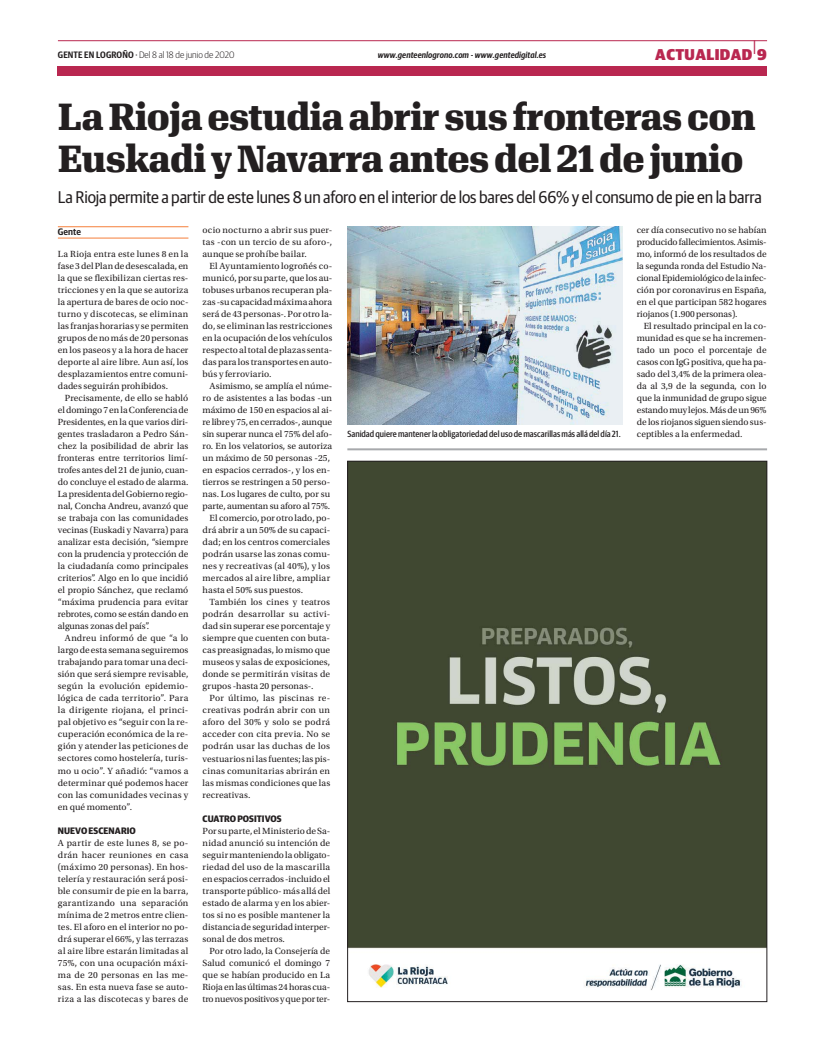
<style>
.page{position:relative;width:823px;height:1049px;background:#fff}
.page>*{position:absolute;margin:0;border:0;box-sizing:border-box;transform-origin:0 0}
.t1{font:800 36.9px/42px "Algebra";letter-spacing:-.015em;color:#231f20}
.t2{font:17px "Guardian Sans Narrow";letter-spacing:-.01em;color:#231f20}
.t3{font:900 15.7px "Guardian Sans Narrow";letter-spacing:.025em;color:#b92750}
.t4{font:9.4px/12px "Utopia Std";letter-spacing:.005em;color:#231f20;text-align:justify}
.t5{font:9.4px "Utopia Std";letter-spacing:.025em;color:#231f20}
.t6{font:700 9.4px "Guardian Sans Narrow";letter-spacing:.005em;color:#231f20}
.t7{font:9.4px "Utopia Std";letter-spacing:.03em;color:#231f20}
.t8{font:600 9.4px "Guardian Sans Narrow";letter-spacing:.005em;color:#231f20}
.t9{font:300 9.3px "Guardian Sans Narrow";color:#231f20}
.t10{font:500 9px "Guardian Sans Cond";letter-spacing:.005em;color:#231f20}
.t11{font:italic 600 8.8px "Guardian Sans Cond";letter-spacing:.01em;color:#231f20}
.s1{font-family:"Guardian Sans Cond";font-weight:600}
.s2{font-family:"Guardian Sans Cond";font-weight:500}
</style>
<div class="page">
<hr style="left:58px;top:226px;width:130px;height:1px;background:#f57f3b">
<hr style="left:58px;top:238px;width:130px;height:1px;background:#f57f3b">
<hr style="left:347px;top:448px;width:419px;height:2px;background:#a7a9ac">
<div style="left:58px;top:66px;width:708px;height:10px;background:#b92750"></div>
<hr style="left:58px;top:40px;width:708px;height:1px;background:#b92750">
<img style="left:347px;top:227px;width:275px;height:198px">
<img style="left:349px;top:463px;width:415px;height:527px">
<p class="t9" style="left:58px;top:49px;width:178px"><span class="s1">GENTE EN LOGROÑO</span> <span class="s2">·</span> Del 8 al 18 de junio de 2020</p>
<p class="t11" style="left:377px;top:51px;width:170px">www.genteenlogrono.com - www.gentedigital.es</p>
<h3 class="t3" style="left:655px;top:46px;width:113px">ACTUALIDAD<sup>|</sup>9</h3>
<h1 class="t1" style="left:58px;top:98px;width:698px">La Rioja estudia abrir sus fronteras con<br>Euskadi y Navarra antes del 21 de junio</h1>
<h2 class="t2" style="left:58px;top:190px;width:705px">La Rioja permite a partir de este lunes 8 un aforo en el interior de los bares del 66% y el consumo de pie en la barra</h2>
<p class="t8" style="left:58px;top:229px;width:25px">Gente</p>
<p class="t4" style="left:58px;top:248px;width:132px">La Rioja entra este lunes 8 en la fase 3 del Plan de desescalada, en la que se flexibilizan ciertas res&shy;tricciones y en la que se autoriza la apertura de bares de ocio noc&shy;turno y discotecas, se eliminan las franjas horarias y se permiten grupos de no más de 20 personas en los paseos y a la hora de hacer deporte al aire libre. Aun así, los desplazamientos entre comuni&shy;dades seguirán prohibidos.</p>
<p class="t4" style="left:58px;top:393px;width:132px;text-indent:7px">Precisamente, de ello se habló el domingo 7 en la Conferencia de Presidentes, en la que varios diri&shy;gentes trasladaron a Pedro Sán&shy;chez la posibilidad de abrir las fronteras entre territorios limí&shy;trofes antes del 21 de junio, cuan&shy;do concluye el estado de alarma.<br>La presidenta del Gobierno regio&shy;nal, Concha Andreu, avanzó que se trabaja con las comunidades vecinas (Euskadi y Navarra) para analizar esta decisión, “siempre con la prudencia y protección de la ciudadanía como principales criterios”. Algo en lo que incidió el propio Sánchez, que reclamó “máxima prudencia para evitar rebrotes, como se están dando en algunas zonas del país”.</p>
<p class="t4" style="left:58px;top:633px;width:132px;text-indent:7px">Andreu informó de que “a lo largo de esta semana seguiremos trabajando para tomar una deci&shy;sión que será siempre revisable, según la evolución epidemio&shy;lógica de cada territorio”. Para la dirigente riojana, el princi&shy;pal objetivo es “seguir con la re&shy;cuperación económica de la re&shy;gión y atender las peticiones de sectores como hostelería, turis&shy;mo u ocio”. Y añadió: “vamos a determinar qué podemos hacer con las comunidades vecinas y en qué momento”.</p>
<p class="t6" style="left:58px;top:827px;width:79px">NUEVO ESCENARIO</p>
<p class="t4" style="left:58px;top:837px;width:132px">A partir de este lunes 8, se po&shy;drán hacer reuniones en casa (máximo 20 personas). En hos&shy;telería y restauración será posi&shy;ble consumir de pie en la barra, garantizando una separación mínima de 2 metros entre clien&shy;tes. El aforo en el interior no po&shy;drá superar el 66%, y las terrazas al aire libre estarán limitadas al 75%, con una ocupación máxi&shy;ma de 20 personas en las me&shy;sas. En esta nueva fase se auto&shy;riza a las discotecas y bares de</p>
<p class="t4" style="left:202px;top:224px;width:131px">ocio nocturno a abrir sus puer&shy;tas -con un tercio de su aforo-, aunque se prohíbe bailar.</p>
<p class="t4" style="left:202px;top:260px;width:131px;text-indent:7px">El Ayuntamiento logroñés co&shy;municó, por su parte, que los au&shy;tobuses urbanos recuperan pla&shy;zas -su capacidad máxima ahora será de 43 personas-. Por otro la&shy;do, se eliminan las restricciones en la ocupación de los vehículos respecto al total de plazas senta&shy;das para los transportes en auto&shy;bús y ferroviario.</p>
<p class="t4" style="left:209px;top:381px;width:124px">Asimismo, se amplía el núme-</p>
<p class="t4" style="left:202px;top:393px;width:131px">ro de asistentes a las bodas -un</p>
<p class="t4" style="left:202px;top:405px;width:131px">máximo de 150 en espacios al ai-</p>
<p class="t4" style="left:202px;top:417px;width:131px">re libre y 75, en cerrados-, aunque</p>
<p class="t4" style="left:202px;top:429px;width:131px">sin superar nunca el 75% del afo-</p>
<p class="t4" style="left:202px;top:441px;width:131px">ro. En los velatorios, se autoriza</p>
<p class="t4" style="left:202px;top:453px;width:129px">un máximo de 50 personas -25,</p>
<p class="t4" style="left:202px;top:465px;width:129px">en espacios cerrados-, y los en-</p>
<p class="t4" style="left:202px;top:477px;width:129px">tierros se restringen a 50 perso-</p>
<p class="t4" style="left:202px;top:489px;width:129px">nas. Los lugares de culto, por su</p>
<p class="t4" style="left:202px;top:501px;width:129px">parte, aumentan su aforo al 75%.</p>
<p class="t4" style="left:209px;top:513px;width:122px">El comercio, por otro lado, po-</p>
<p class="t4" style="left:202px;top:525px;width:129px">drá abrir a un 50% de su capaci-</p>
<p class="t4" style="left:202px;top:537px;width:129px">dad; en los centros comerciales</p>
<p class="t4" style="left:202px;top:549px;width:129px">podrán usarse las zonas comu-</p>
<p class="t5" style="left:202px;top:562px;width:129px">nes y recreativas (al 40%), y los</p>
<p class="t4" style="left:202px;top:573px;width:129px">mercados al aire libre, ampliar</p>
<p class="t4" style="left:202px;top:585px;width:102px">hasta el 50% sus puestos.</p>
<p class="t4" style="left:209px;top:597px;width:122px">También los cines y teatros</p>
<p class="t4" style="left:202px;top:609px;width:129px">podrán desarrollar su activi-</p>
<p class="t4" style="left:202px;top:621px;width:129px">dad sin superar ese porcentaje y</p>
<p class="t4" style="left:202px;top:633px;width:129px">siempre que cuenten con buta-</p>
<p class="t4" style="left:202px;top:645px;width:129px">cas preasignadas, lo mismo que</p>
<p class="t4" style="left:202px;top:657px;width:129px">museos y salas de exposiciones,</p>
<p class="t4" style="left:202px;top:669px;width:129px">donde se permitirán visitas de</p>
<p class="t4" style="left:202px;top:681px;width:112px">grupos -hasta 20 personas-.</p>
<p class="t5" style="left:209px;top:695px;width:122px">Por último, las piscinas re-</p>
<p class="t5" style="left:202px;top:707px;width:129px">creativas podrán abrir con un</p>
<p class="t4" style="left:202px;top:717px;width:129px">aforo del 30% y solo se podrá</p>
<p class="t5" style="left:202px;top:731px;width:129px">acceder con cita previa. No se</p>
<p class="t5" style="left:202px;top:743px;width:129px">podrán usar las duchas de los</p>
<p class="t4" style="left:202px;top:753px;width:129px">vestuarios ni las fuentes; las pis-</p>
<p class="t7" style="left:202px;top:767px;width:129px">cinas comunitarias abrirán en</p>
<p class="t4" style="left:202px;top:777px;width:129px">las mismas condiciones que las</p>
<p class="t4" style="left:202px;top:789px;width:49px">recreativas.</p>
<p class="t6" style="left:202px;top:815px;width:80px">CUATRO POSITIVOS</p>
<p class="t4" style="left:202px;top:825px;width:129px">Por su parte, el Ministerio de Sa&shy;nidad anunció su intención de seguir manteniendo la obligato&shy;riedad del uso de la mascarilla en espacios cerrados -incluido el transporte público- más allá del estado de alarma y en los abier&shy;tos si no es posible mantener la distancia de seguridad interper&shy;sonal de dos metros.</p>
<p class="t4" style="left:202px;top:945px;width:129px;text-indent:7px">Por otro lado, la Consejería de Salud comunicó el domingo 7 que se habían producido en La Rioja en las últimas 24 horas cua&shy;tro nuevos positivos y que por ter-</p>
<p class="t10" style="left:347px;top:430px;width:275px">Sanidad quiere mantener la obligatoriedad del uso de mascarillas más allá del día 21.</p>
<p class="t4" style="left:636px;top:224px;width:131px">cer día consecutivo no se habían producido fallecimientos. Asimis&shy;mo, informó de los resultados de la segunda ronda del Estudio Na&shy;cional Epidemiológico de la infec&shy;ción por coronavirus en España, en el que participan 582 hogares riojanos (1.900 personas).</p>
<p class="t4" style="left:636px;top:321px;width:131px;text-indent:7px">El resultado principal en la co&shy;munidad es que se ha incremen&shy;tado un poco el porcentaje de casos con IgG positiva, que ha pa&shy;sado del 3,4% de la primera olea&shy;da al 3,9 de la segunda, con lo que la inmunidad de grupo sigue estando muy lejos. Más de un 96% de los riojanos siguen siendo sus&shy;ceptibles a la enfermedad.</p>
</div>
